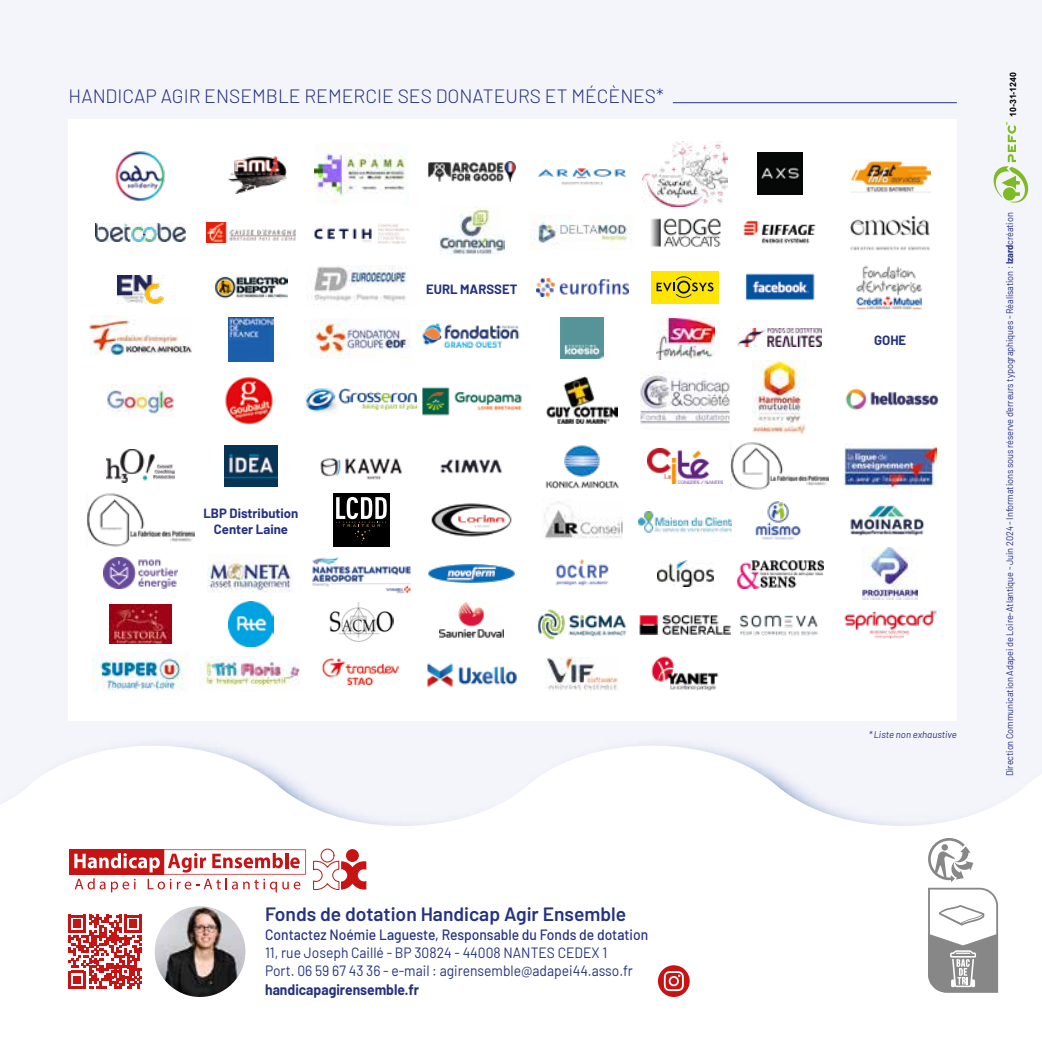
<style>
.page{position:relative;width:1042px;height:1042px;background:#fff}
.page>*{position:absolute;margin:0;border:0;box-sizing:border-box;transform-origin:0 0}
.t1{font:300 19.25px "Barlow";color:#243282}
.t2{font:600 19.25px "Barlow";color:#243282}
.t3{font:14.88px/18.4px "Barlow";color:#243282;scale:.93 1}
.t4{font:500 14.88px "Barlow";color:#243282;scale:.93 1}
.t5{font:700 14.88px "Barlow";color:#243282;scale:.93 1}
.t6{font:700 13.12px/15.8px "Barlow";color:#243282;text-align:center}
.t7{font:9.62px "Barlow";letter-spacing:-.01em;color:#243282;scale:.95 1}
.t8{font:italic 9.62px "Barlow";color:#243282}
.t9{font:700 8.75px "Arial";color:#000}
.s1{font-weight:700}
</style>
<div class="page">
<div style="left:0;top:0;width:1042px;height:844px;background:#f4f4fb"></div>
<div style="left:68px;top:119px;width:889px;height:602px;background:#fff"></div>
<svg style="left:0;top:744px;width:1042px;height:253px"></svg>
<svg style="left:984px;top:744px;width:58px;height:50px"></svg>
<svg style="left:922px;top:832px;width:81px;height:165px"></svg>
<svg style="left:658px;top:965px;width:32px;height:32px"></svg>
<svg style="left:664px;top:971px;width:20px;height:20px"></svg>
<svg style="left:68px;top:915px;width:74px;height:73px"></svg>
<div style="left:346px;top:849px;width:13px;height:13px;background:#c81314;border-radius:50%"></div>
<svg style="left:313px;top:860px;width:53px;height:30px"></svg>
<div style="left:321px;top:849px;width:13px;height:13px;border:1px solid #c81314;border-radius:50%"></div>
<div style="left:69px;top:849px;width:95px;height:25px;background:#c81314"></div>
<svg style="left:74px;top:849px;width:232px;height:43px"></svg>
<hr style="left:673px;top:102px;width:284px;height:1px;background:#243282">
<img style="left:155px;top:906px;width:90px;height:91px;border-radius:45px">
<img style="left:115px;top:151px;width:50px;height:50px">
<img style="left:228px;top:156px;width:58px;height:38px">
<img style="left:315px;top:143px;width:91px;height:60px">
<img style="left:428px;top:162px;width:88px;height:19px">
<img style="left:537px;top:168px;width:90px;height:17px">
<img style="left:642px;top:141px;width:85px;height:65px">
<img style="left:757px;top:153px;width:45px;height:42px">
<img style="left:851px;top:161px;width:79px;height:32px">
<img style="left:96px;top:224px;width:89px;height:17px">
<img style="left:206px;top:223px;width:90px;height:20px">
<img style="left:314px;top:223px;width:96px;height:21px">
<img style="left:439px;top:206px;width:66px;height:49px">
<img style="left:531px;top:215px;width:101px;height:32px">
<img style="left:651px;top:218px;width:69px;height:28px">
<img style="left:743px;top:220px;width:73px;height:24px">
<img style="left:850px;top:216px;width:80px;height:35px">
<img style="left:117px;top:276px;width:47px;height:28px">
<img style="left:214px;top:276px;width:74px;height:23px">
<img style="left:314px;top:265px;width:93px;height:40px">
<img style="left:536px;top:278px;width:92px;height:18px">
<div style="left:651px;top:271px;width:68px;height:32px;background:#ffe500"></div>
<svg style="left:656px;top:276px;width:57px;height:22px"></svg>
<img style="left:745px;top:273px;width:70px;height:28px">
<img style="left:856px;top:265px;width:66px;height:45px">
<img style="left:89px;top:315px;width:103px;height:41px">
<img style="left:229px;top:317px;width:44px;height:44px">
<img style="left:310px;top:318px;width:100px;height:40px">
<img style="left:423px;top:323px;width:97px;height:26px">
<img style="left:560px;top:317px;width:44px;height:42px">
<img style="left:657px;top:318px;width:57px;height:41px">
<img style="left:737px;top:328px;width:84px;height:18px">
<img style="left:107px;top:384px;width:67px;height:31px">
<img style="left:225px;top:376px;width:49px;height:49px">
<img style="left:305px;top:389px;width:112px;height:24px">
<img style="left:422px;top:387px;width:99px;height:29px">
<img style="left:546px;top:377px;width:72px;height:47px">
<img style="left:641px;top:371px;width:88px;height:53px">
<img style="left:752px;top:361px;width:55px;height:72px">
<img style="left:845px;top:388px;width:94px;height:23px">
<img style="left:107px;top:450px;width:67px;height:32px">
<img style="left:224px;top:445px;width:53px;height:41px">
<img style="left:321px;top:458px;width:81px;height:22px">
<img style="left:440px;top:459px;width:63px;height:15px">
<img style="left:545px;top:445px;width:74px;height:44px">
<img style="left:647px;top:448px;width:76px;height:36px">
<img style="left:730px;top:442px;width:98px;height:48px">
<img style="left:844px;top:444px;width:92px;height:45px">
<img style="left:87px;top:493px;width:107px;height:54px">
<div style="left:333px;top:493px;width:56px;height:53px;background:#000"></div>
<svg style="left:336px;top:497px;width:51px;height:47px"></svg>
<img style="left:431px;top:503px;width:81px;height:34px">
<img style="left:544px;top:501px;width:78px;height:38px">
<img style="left:638px;top:512px;width:94px;height:21px">
<img style="left:755px;top:501px;width:46px;height:38px">
<img style="left:850px;top:505px;width:75px;height:31px">
<img style="left:104px;top:557px;width:73px;height:32px">
<img style="left:208px;top:554px;width:83px;height:38px">
<img style="left:312px;top:557px;width:98px;height:37px">
<img style="left:429px;top:564px;width:86px;height:18px">
<img style="left:555px;top:559px;width:54px;height:27px">
<img style="left:657px;top:560px;width:56px;height:26px">
<img style="left:737px;top:560px;width:86px;height:28px">
<img style="left:862px;top:547px;width:56px;height:52px">
<img style="left:110px;top:605px;width:61px;height:39px">
<img style="left:228px;top:602px;width:45px;height:45px">
<img style="left:329px;top:602px;width:64px;height:40px">
<img style="left:440px;top:602px;width:64px;height:36px">
<img style="left:537px;top:609px;width:89px;height:31px">
<img style="left:639px;top:615px;width:92px;height:19px">
<img style="left:739px;top:614px;width:79px;height:22px">
<img style="left:844px;top:610px;width:93px;height:29px">
<img style="left:92px;top:652px;width:96px;height:39px">
<img style="left:200px;top:656px;width:100px;height:30px">
<img style="left:321px;top:658px;width:78px;height:28px">
<img style="left:427px;top:663px;width:90px;height:23px">
<img style="left:545px;top:657px;width:74px;height:34px">
<img style="left:651px;top:656px;width:68px;height:35px">
<svg style="left:993px;top:122px;width:35px;height:81px"></svg>
<h1 class="t1" style="left:68px;top:82px;width:597px">HANDICAP AGIR ENSEMBLE REMERCIE SES DONATEURS ET MÉCÈNES*</h1>
<h3 class="t6" style="left:203px;top:505px;width:96px">LBP Distribution<br>Center Laine</h3>
<h3 class="t6" style="left:426px;top:280px;width:93px">EURL MARSSET</h3>
<h1 class="t2" style="left:265px;top:900px;width:362px">Fonds de dotation Handicap Agir Ensemble</h1>
<h2 class="t4" style="left:265px;top:923px;width:413px">Contactez Noémie Lagueste, Responsable du Fonds de dotation</h2>
<h2 class="t3" style="left:265px;top:942px;width:397px">11, rue Joseph Caillé - BP 30824 - 44008 NANTES CEDEX 1<br>Port. 06 59 67 43 36 - e-mail : agirensemble@adapei44.asso.fr</h2>
<h2 class="t5" style="left:265px;top:978px;width:167px">handicapagirensemble.fr</h2>
<h3 class="t6" style="left:874px;top:331px;width:34px">GOHE</h3>
<p class="t8" style="left:869px;top:727px;width:90px">*Liste non exhaustive</p>
<p class="t9" style="left:1007px;top:117px;width:47px;rotate:-90deg">10-31-1240</p>
<p class="t7" style="left:1003px;top:776px;width:595px;rotate:-90deg">Direction Communication Adapei de Loire-Atlantique - Juin 2024 - Informations sous réserve d’erreurs typographiques - Réalisation : <span class="s1">Izard</span>création</p>
</div>
